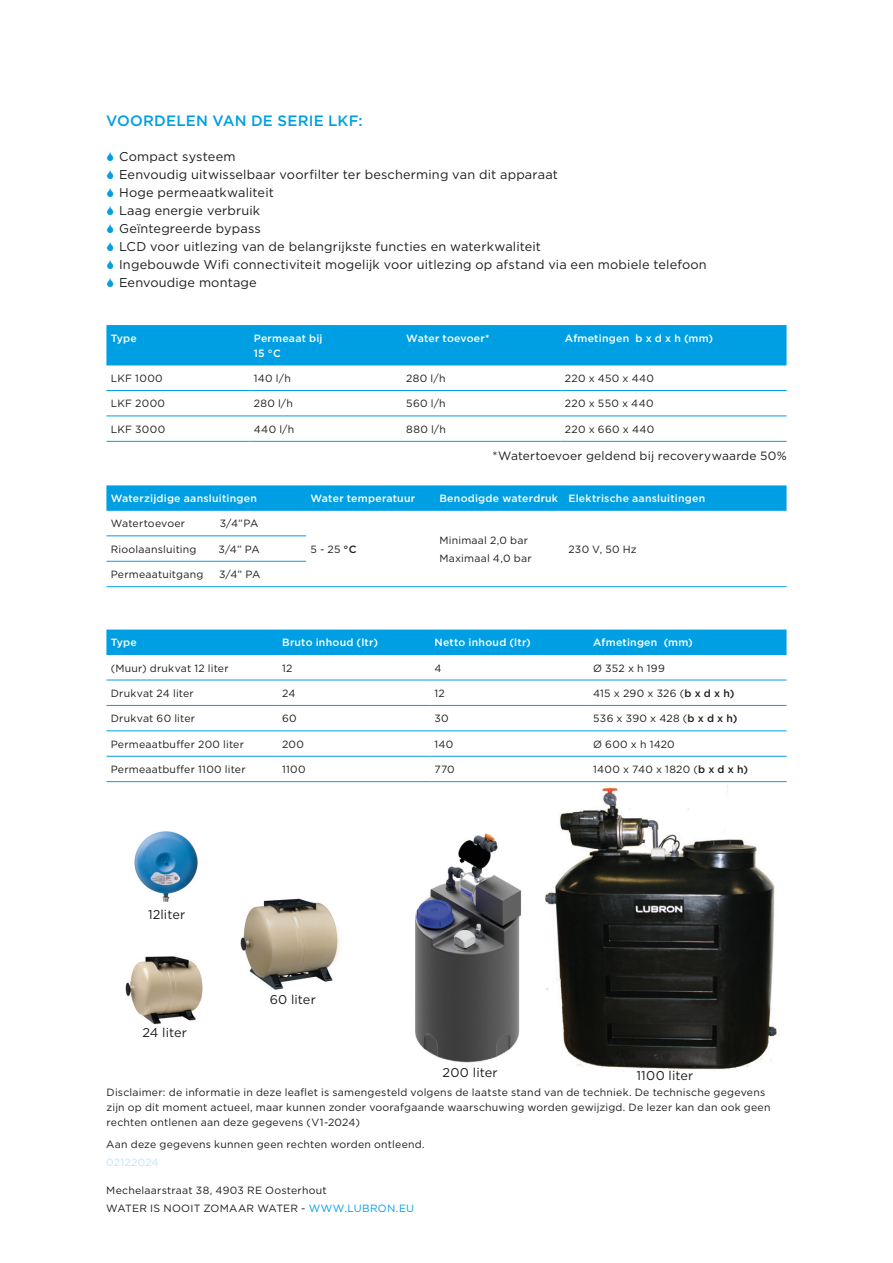
<style>
.page{position:relative;width:893px;height:1263px;background:#fff}
.page>*{position:absolute;margin:0;border:0;box-sizing:border-box;transform-origin:0 0}
.Heading{font:500 15px "Gotham";letter-spacing:.015em;color:#009fe3}
.t1{font:12.75px "Gotham";letter-spacing:.015em;color:#1d1d1b}
.t2{font:12px "Gotham";letter-spacing:.02em;color:#1d1d1b}
.Table_cell_text_small{font:10.5px/15px "Gotham";letter-spacing:.025em;color:#1d1d1b}
.Table_headerrow_text{font:500 10.5px/15px "Gotham";letter-spacing:.02em;color:#fff}
.Production_number{font:10.5px "Gotham";letter-spacing:.02em;color:#bde4fa}
.s1{font-weight:500}
.s2{color:#009fe3}
</style>
<div class="page">
<div style="left:106px;top:325px;width:680px;height:40px;background:#009fe3"></div>
<hr style="left:106px;top:390px;width:144px;height:1px;background:#009fe3">
<hr style="left:250px;top:390px;width:152px;height:1px;background:#009fe3">
<hr style="left:402px;top:390px;width:159px;height:1px;background:#009fe3">
<hr style="left:561px;top:390px;width:225px;height:1px;background:#009fe3">
<hr style="left:106px;top:416px;width:144px;height:1px;background:#009fe3">
<hr style="left:250px;top:416px;width:152px;height:1px;background:#009fe3">
<hr style="left:402px;top:416px;width:159px;height:1px;background:#009fe3">
<hr style="left:561px;top:416px;width:225px;height:1px;background:#009fe3">
<hr style="left:106px;top:441px;width:144px;height:1px;background:#009fe3">
<hr style="left:250px;top:441px;width:152px;height:1px;background:#009fe3">
<hr style="left:402px;top:441px;width:159px;height:1px;background:#009fe3">
<hr style="left:561px;top:441px;width:225px;height:1px;background:#009fe3">
<img style="left:125px;top:956px;width:78px;height:69px">
<img style="left:240px;top:898px;width:100px;height:92px">
<img style="left:415px;top:833px;width:106px;height:230px">
<img style="left:134px;top:831px;width:64px;height:71px">
<svg style="left:106px;top:485px;width:680px;height:26px;background:#06a1e3"></svg>
<hr style="left:106px;top:535px;width:200px;height:1px;background:#009fe3">
<hr style="left:106px;top:561px;width:200px;height:1px;background:#009fe3">
<hr style="left:106px;top:586px;width:200px;height:1px;background:#009fe3">
<hr style="left:306px;top:586px;width:129px;height:1px;background:#009fe3">
<hr style="left:435px;top:586px;width:129px;height:1px;background:#009fe3">
<hr style="left:564px;top:586px;width:222px;height:1px;background:#009fe3">
<div style="left:106px;top:629px;width:680px;height:26px;background:#009fe3"></div>
<hr style="left:106px;top:680px;width:172px;height:1px;background:#009fe3">
<hr style="left:278px;top:680px;width:152px;height:1px;background:#009fe3">
<hr style="left:430px;top:680px;width:159px;height:1px;background:#009fe3">
<hr style="left:589px;top:680px;width:197px;height:1px;background:#009fe3">
<hr style="left:106px;top:705px;width:172px;height:1px;background:#009fe3">
<hr style="left:278px;top:705px;width:152px;height:1px;background:#009fe3">
<hr style="left:430px;top:705px;width:159px;height:1px;background:#009fe3">
<hr style="left:589px;top:705px;width:197px;height:1px;background:#009fe3">
<hr style="left:106px;top:730px;width:172px;height:1px;background:#009fe3">
<hr style="left:278px;top:730px;width:152px;height:1px;background:#009fe3">
<hr style="left:430px;top:730px;width:159px;height:1px;background:#009fe3">
<hr style="left:589px;top:730px;width:197px;height:1px;background:#009fe3">
<hr style="left:106px;top:756px;width:172px;height:1px;background:#009fe3">
<hr style="left:278px;top:756px;width:152px;height:1px;background:#009fe3">
<hr style="left:430px;top:756px;width:159px;height:1px;background:#009fe3">
<hr style="left:589px;top:756px;width:197px;height:1px;background:#009fe3">
<hr style="left:106px;top:781px;width:172px;height:1px;background:#009fe3">
<hr style="left:278px;top:781px;width:152px;height:1px;background:#009fe3">
<hr style="left:430px;top:781px;width:159px;height:1px;background:#009fe3">
<hr style="left:589px;top:781px;width:197px;height:1px;background:#009fe3">
<img style="left:545px;top:786px;width:232px;height:286px">
<p class="Heading" style="left:106px;top:111px;width:258px">VOORDELEN VAN DE SERIE LKF:</p>
<p class="t1" style="left:119px;top:148px;width:118px">Compact systeem</p>
<p class="t1" style="left:119px;top:166px;width:440px">Eenvoudig uitwisselbaar voorfilter ter bescherming van dit apparaat</p>
<p class="t1" style="left:119px;top:184px;width:156px">Hoge permeaatkwaliteit</p>
<p class="t1" style="left:119px;top:202px;width:143px">Laag energie verbruik</p>
<p class="t1" style="left:119px;top:220px;width:143px">Geïntegreerde bypass</p>
<p class="t1" style="left:119px;top:238px;width:423px">LCD voor uitlezing van de belangrijkste functies en waterkwaliteit</p>
<p class="t1" style="left:119px;top:256px;width:589px">Ingebouwde Wifi connectiviteit mogelijk voor uitlezing op afstand via een mobiele telefoon</p>
<p class="t1" style="left:119px;top:274px;width:139px">Eenvoudige montage</p>
<p class="Table_headerrow_text" style="left:111px;top:331px;width:28px">Type</p>
<p class="Table_headerrow_text" style="left:254px;top:331px;width:70px">Permeaat bij<br>15 °C</p>
<p class="Table_headerrow_text" style="left:406px;top:331px;width:85px">Water toevoer*</p>
<p class="Table_headerrow_text" style="left:565px;top:331px;width:150px">Afmetingen b x d x h (mm)</p>
<p class="Table_cell_text_small" style="left:111px;top:371px;width:54px">LKF 1000</p>
<p class="Table_cell_text_small" style="left:254px;top:371px;width:39px">140 l/h</p>
<p class="Table_cell_text_small" style="left:406px;top:371px;width:41px">280 l/h</p>
<p class="Table_cell_text_small" style="left:565px;top:371px;width:91px">220 x 450 x 440</p>
<p class="Table_cell_text_small" style="left:111px;top:396px;width:56px">LKF 2000</p>
<p class="Table_cell_text_small" style="left:254px;top:396px;width:41px">280 l/h</p>
<p class="Table_cell_text_small" style="left:406px;top:396px;width:41px">560 l/h</p>
<p class="Table_cell_text_small" style="left:565px;top:396px;width:90px">220 x 550 x 440</p>
<p class="Table_cell_text_small" style="left:111px;top:421px;width:56px">LKF 3000</p>
<p class="Table_cell_text_small" style="left:254px;top:421px;width:42px">440 l/h</p>
<p class="Table_cell_text_small" style="left:406px;top:421px;width:41px">880 l/h</p>
<p class="Table_cell_text_small" style="left:565px;top:421px;width:91px">220 x 660 x 440</p>
<p class="t2" style="left:493px;top:448px;width:296px">*Watertoevoer geldend bij recoverywaarde 50%</p>
<p class="Table_headerrow_text" style="left:111px;top:491px;width:148px">Waterzijdige aansluitingen</p>
<p class="Table_headerrow_text" style="left:310px;top:491px;width:106px">Water temperatuur</p>
<p class="Table_headerrow_text" style="left:439px;top:491px;width:120px">Benodigde waterdruk</p>
<p class="Table_headerrow_text" style="left:568px;top:491px;width:138px">Elektrische aansluitingen</p>
<p class="Table_cell_text_small" style="left:111px;top:516px;width:76px">Watertoevoer</p>
<p class="Table_cell_text_small" style="left:220px;top:516px;width:40px">3/4”PA</p>
<p class="Table_cell_text_small" style="left:310px;top:541px;width:48px">5 - 25 <span class="s1">°C</span></p>
<p class="Table_cell_text_small" style="left:439px;top:532px;width:90px">Minimaal 2,0 bar</p>
<p class="Table_cell_text_small" style="left:439px;top:550px;width:94px">Maximaal 4,0 bar</p>
<p class="Table_cell_text_small" style="left:111px;top:541px;width:87px">Rioolaansluiting</p>
<p class="Table_cell_text_small" style="left:219px;top:541px;width:43px">3/4” PA</p>
<p class="Table_cell_text_small" style="left:568px;top:541px;width:70px">230 V, 50 Hz</p>
<p class="Table_cell_text_small" style="left:111px;top:567px;width:94px">Permeaatuitgang</p>
<p class="Table_cell_text_small" style="left:219px;top:567px;width:43px">3/4” PA</p>
<p class="Table_headerrow_text" style="left:111px;top:635px;width:28px">Type</p>
<p class="Table_headerrow_text" style="left:282px;top:635px;width:97px">Bruto inhoud (ltr)</p>
<p class="Table_headerrow_text" style="left:434px;top:635px;width:98px">Netto inhoud (ltr)</p>
<p class="Table_headerrow_text" style="left:593px;top:635px;width:101px">Afmetingen (mm)</p>
<p class="Table_cell_text_small" style="left:111px;top:660px;width:120px">(Muur) drukvat 12 liter</p>
<p class="Table_cell_text_small" style="left:282px;top:660px;width:12px">12</p>
<p class="Table_cell_text_small" style="left:434px;top:660px;width:9px">4</p>
<p class="Table_cell_text_small" style="left:593px;top:660px;width:73px">Ø 352 x h 199</p>
<p class="Table_cell_text_small" style="left:111px;top:685px;width:85px">Drukvat 24 liter</p>
<p class="Table_cell_text_small" style="left:282px;top:685px;width:15px">24</p>
<p class="Table_cell_text_small" style="left:434px;top:685px;width:12px">12</p>
<p class="Table_cell_text_small" style="left:593px;top:685px;width:143px">415 x 290 x 326 (<span class="s1">b x d x h)</span></p>
<p class="Table_cell_text_small" style="left:111px;top:711px;width:86px">Drukvat 60 liter</p>
<p class="Table_cell_text_small" style="left:282px;top:711px;width:16px">60</p>
<p class="Table_cell_text_small" style="left:434px;top:711px;width:16px">30</p>
<p class="Table_cell_text_small" style="left:593px;top:711px;width:146px">536 x 390 x 428 (<span class="s1">b x d x h)</span></p>
<p class="Table_cell_text_small" style="left:111px;top:736px;width:135px">Permeaatbuffer 200 liter</p>
<p class="Table_cell_text_small" style="left:282px;top:736px;width:23px">200</p>
<p class="Table_cell_text_small" style="left:434px;top:736px;width:20px">140</p>
<p class="Table_cell_text_small" style="left:593px;top:736px;width:83px">Ø 600 x h 1420</p>
<p class="Table_cell_text_small" style="left:111px;top:762px;width:137px">Permeaatbuffer 1100 liter</p>
<p class="Table_cell_text_small" style="left:282px;top:762px;width:25px">1100</p>
<p class="Table_cell_text_small" style="left:434px;top:762px;width:22px">770</p>
<p class="Table_cell_text_small" style="left:593px;top:762px;width:156px">1400 x 740 x 1820 (<span class="s1">b x d x h)</span></p>
<p class="t1" style="left:148px;top:906px;width:39px">12liter</p>
<p class="t1" style="left:142px;top:1024px;width:46px">24 liter</p>
<p class="t1" style="left:270px;top:991px;width:48px">60 liter</p>
<p class="t1" style="left:443px;top:1065px;width:57px">200 liter</p>
<p class="t1" style="left:636px;top:1068px;width:58px">1100 liter</p>
<p class="Table_cell_text_small" style="left:107px;top:1085px;width:665px">Disclaimer: de informatie in deze leaflet is samengesteld volgens de laatste stand van de techniek. De technische gegevens zijn op dit moment actueel, maar kunnen zonder voorafgaande waarschuwing worden gewijzigd. De lezer kan dan ook geen rechten ontlenen aan deze gegevens (V1-2024)</p>
<p class="Table_cell_text_small" style="left:106px;top:1137px;width:320px">Aan deze gegevens kunnen geen rechten worden ontleend.</p>
<p class="Production_number" style="left:106px;top:1156px;width:54px">02122024</p>
<p class="Table_cell_text_small" style="left:106px;top:1181px;width:309px;line-height:18px">Mechelaarstraat 38, 4903 RE Oosterhout<br>WATER IS NOOIT ZOMAAR WATER - <span class="s2">WWW.LUBRON.EU</span></p>
</div>
